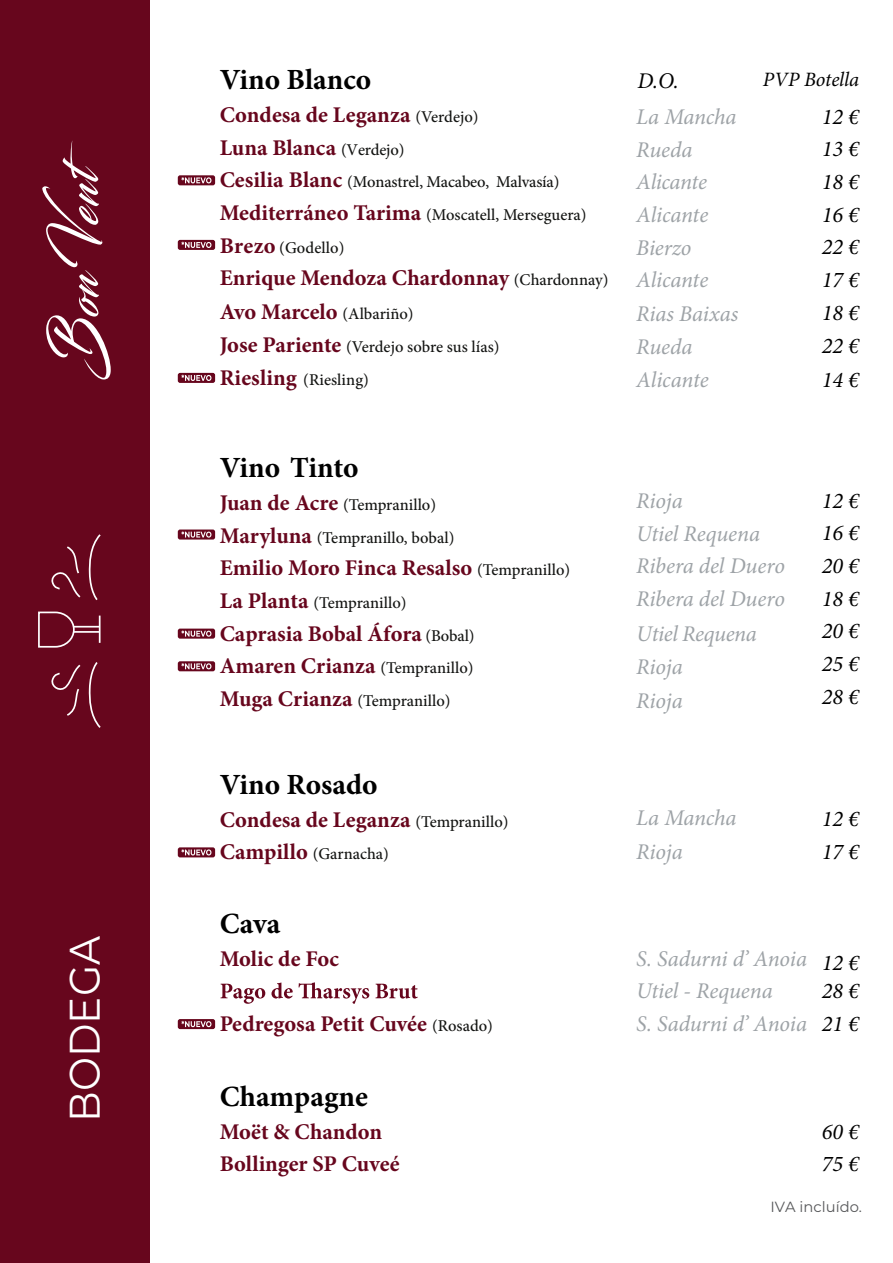
<style>
.page{position:relative;width:893px;height:1263px;background:#fff}
.page>*{position:absolute;margin:0;border:0;box-sizing:border-box;transform-origin:0 0}
.t1{font:42.75px "Montserrat";color:#fff;scale:.95 1}
.t2{font:700 29.25px "Minion Pro";color:#000}
.t3{font:700 22.5px/32.7px "Minion Pro";color:#67061d}
.t4{font:italic 22.5px/32.8px "Minion Pro";letter-spacing:-.01em;color:#9ea3a7}
.t5{font:italic 22.5px/32.7px "Minion Pro";color:#000}
.t6{font:italic 20.4px "Minion Pro";letter-spacing:-.005em;color:#000}
.t7{font:500 16.5px/32.7px "Minion Pro";color:#131412}
.t8{font:14.7px "Montserrat";color:#57585a}
.s1{font-weight:500;font-size:16.5px;color:#131412}
.s2{font-weight:700;font-size:22.5px;color:#67061d}
</style>
<div class="page">
<div style="left:1px;top:0;width:519px;height:1263px;background:#67061d"></div>
<div style="left:151px;top:0;width:742px;height:1263px;background:#fff"></div>
<svg style="left:42px;top:140px;width:69px;height:240px"></svg>
<svg style="left:38px;top:611px;width:62px;height:37px"></svg>
<hr style="left:99px;top:616px;width:2px;height:27px;background:#fff">
<svg style="left:88px;top:534px;width:13px;height:67px"></svg>
<svg style="left:51px;top:546px;width:30px;height:52px"></svg>
<svg style="left:88px;top:662px;width:13px;height:66px"></svg>
<svg style="left:51px;top:664px;width:30px;height:52px"></svg>
<svg style="left:221px;top:982px;width:197px;height:22px"></svg>
<div style="left:178px;top:240px;width:37px;height:10px;background:#67061d;border-radius:2px"></div>
<svg style="left:181px;top:242px;width:30px;height:6px"></svg>
<div style="left:178px;top:373px;width:37px;height:10px;background:#67061d;border-radius:2px"></div>
<svg style="left:181px;top:375px;width:30px;height:6px"></svg>
<svg style="left:178px;top:175px;width:37px;height:10px"></svg>
<svg style="left:181px;top:177px;width:30px;height:6px"></svg>
<div style="left:178px;top:529px;width:37px;height:10px;background:#67061d;border-radius:2px"></div>
<svg style="left:181px;top:531px;width:30px;height:7px"></svg>
<div style="left:178px;top:629px;width:37px;height:10px;background:#67061d;border-radius:2px"></div>
<svg style="left:181px;top:630px;width:30px;height:7px"></svg>
<svg style="left:178px;top:661px;width:37px;height:10px"></svg>
<svg style="left:181px;top:663px;width:30px;height:6px"></svg>
<svg style="left:178px;top:847px;width:37px;height:10px"></svg>
<svg style="left:181px;top:849px;width:30px;height:6px"></svg>
<svg style="left:178px;top:1019px;width:37px;height:10px"></svg>
<svg style="left:181px;top:1021px;width:30px;height:6px"></svg>
<h1 class="t1" style="left:55px;top:1122px;width:197px;rotate:-90deg">BODEGA</h1>
<h2 class="t2" style="left:220px;top:59px;width:153px">Vino Blanco</h2>
<p class="t3" style="left:220px;top:98px;width:260px">Condesa de Leganza <span class="s1">(Verdejo)<br></span>Luna Blanca <span class="s1">(Verdejo)</span></p>
<p class="t7" style="left:220px;top:166px;width:368px"><span class="s2">Cesilia Blanc</span> (Monastrel, Macabeo, Malvasía)<br><span class="s2">Mediterráneo Tarima</span> (Moscatell, Merseguera)<br><span class="s2">Brezo</span> (Godello)</p>
<p class="t3" style="left:220px;top:261px;width:390px;line-height:33.3px">Enrique Mendoza Chardonnay <span class="s1">(Chardonnay)<br></span>Avo Marcelo <span class="s1">(Albariño)</span></p>
<p class="t7" style="left:220px;top:330px;width:281px"><span class="s2">Jose Pariente</span> (Verdejo sobre sus lías)</p>
<p class="t5" style="left:638px;top:65px;width:43px">D.O.</p>
<p class="t4" style="left:636px;top:100px;width:104px">La Mancha<br>Rueda<br>Alicante<br>Alicante<br>Bierzo<br>Alicante<br>Rias Baixas<br>Rueda</p>
<p class="t6" style="left:763px;top:66px;width:98px">PVP Botella</p>
<p class="t5" style="left:822px;top:100px;width:39px;text-align:justify">12 € 13 € 18 € 16 € 22 € 17 € 18 € 22 €</p>
<p class="t7" style="left:220px;top:363px;width:151px"><span class="s2">Riesling</span> (Riesling)</p>
<p class="t4" style="left:636px;top:363px;width:74px">Alicante</p>
<p class="t5" style="left:822px;top:363px;width:39px">14 €</p>
<h2 class="t2" style="left:220px;top:447px;width:140px">Vino Tinto</h2>
<p class="t7" style="left:220px;top:488px;width:236px"><span class="s2">Juan de Acre</span> (Tempranillo)<br><span class="s2">Maryluna</span> (Tempranillo, bobal)</p>
<p class="t3" style="left:220px;top:551px;width:352px">Emilio Moro Finca Resalso <span class="s1">(Tempranillo)</span></p>
<p class="t7" style="left:220px;top:586px;width:188px"><span class="s2">La Planta</span> (Tempranillo)</p>
<p class="t3" style="left:220px;top:617px;width:256px">Caprasia Bobal Áfora <span class="s1">(Bobal)<br></span>Amaren Crianza <span class="s1">(Tempranillo)</span></p>
<p class="t7" style="left:220px;top:684px;width:232px"><span class="s2">Muga Crianza</span> (Tempranillo)</p>
<h2 class="t2" style="left:220px;top:764px;width:159px">Vino Rosado</h2>
<p class="t3" style="left:220px;top:803px;width:290px">Condesa de Leganza <span class="s1">(Tempranillo)</span></p>
<p class="t7" style="left:220px;top:838px;width:171px"><span class="s2">Campillo</span> (Garnacha)</p>
<h2 class="t2" style="left:220px;top:903px;width:62px">Cava</h2>
<p class="t3" style="left:220px;top:942px;width:121px">Molic de Foc</p>
<p class="t3" style="left:220px;top:1007px;width:275px">Pedregosa Petit Cuvée <span class="s1">(Rosado)</span></p>
<h2 class="t2" style="left:220px;top:1076px;width:150px">Champagne</h2>
<p class="t3" style="left:220px;top:1115px;width:181px">Moët &amp; Chandon<br>Bollinger SP Cuveé</p>
<p class="t4" style="left:636px;top:484px;width:150px">Rioja<br>Utiel Requena<br>Ribera del Duero<br>Ribera del Duero</p>
<p class="t4" style="left:636px;top:616px;width:122px;line-height:33.8px">Utiel Requena<br>Rioja<br>Rioja</p>
<p class="t5" style="left:822px;top:484px;width:39px;text-align:justify">12 € 16 € 20 € 18 € 20 € 25 € 28 €</p>
<p class="t4" style="left:636px;top:800px;width:102px;line-height:34.7px">La Mancha<br>Rioja</p>
<p class="t5" style="left:822px;top:803px;width:39px">12 €<br>17 €</p>
<p class="t4" style="left:636px;top:942px;width:172px">S. Sadurni d’ Anoia<br>Utiel - Requena<br>S. Sadurni d’ Anoia</p>
<p class="t5" style="left:822px;top:948px;width:39px;line-height:28.7px">12 €<br>28 €</p>
<p class="t5" style="left:822px;top:1007px;width:39px">21 €</p>
<p class="t5" style="left:822px;top:1115px;width:39px">60 €<br>75 €</p>
<p class="t8" style="left:770px;top:1196px;width:93px">IVA incluído.</p>
</div>
